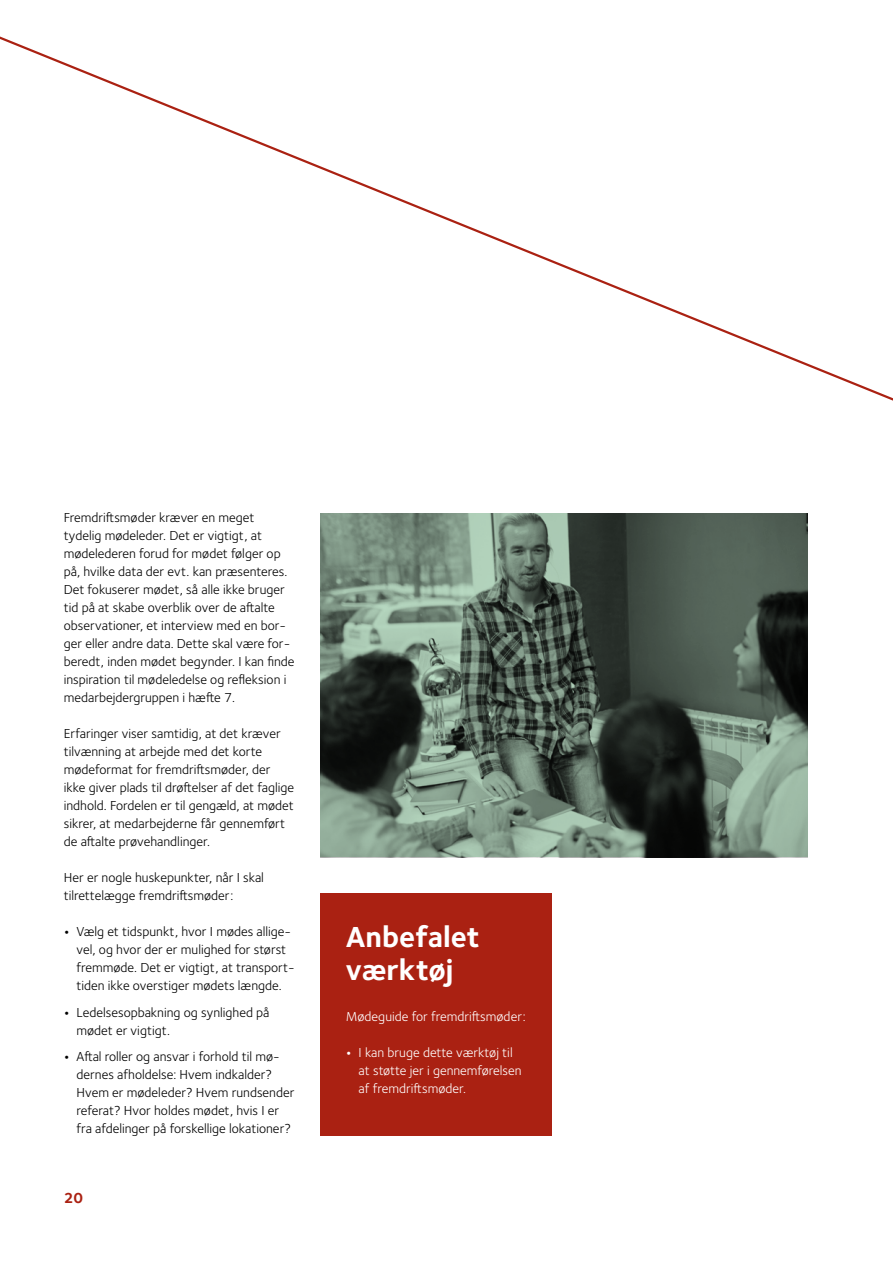
<style>
.page{position:relative;width:893px;height:1263px;background:#fff}
.page>*{position:absolute;margin:0;border:0;box-sizing:border-box;transform-origin:0 0}
.Boks_overskrift{font:700 30px/33px "Foundry Sterling";color:#fff}
.t1{font:700 15px "Foundry Sterling";color:#aa2112}
.Brødtekst{font:13.5px/18px "Foundry Sterling";color:#000}
.Punktopstilling{font:13.5px/18px "Foundry Sterling";color:#000}
.Boks_Punktopstilling{font:13.5px/18px "Foundry Sterling";color:#fff}
.Boks_brødtekst{font:13.5px "Foundry Sterling";color:#fff}
.s1{font-weight:700}
</style>
<div class="page">
<div style="left:320px;top:893px;width:231px;height:242px;background:#aa2112"></div>
<img style="left:320px;top:587px;width:488px;height:270px">
<svg style="left:0;top:36px;width:893px;height:551px"></svg>
<p class="Brødtekst" style="left:64px;top:509px;width:232px">Fremdriftsmøder kræver en meget tydelig mødeleder. Det er vigtigt, at mødelederen forud for mødet følger op på, hvilke data der evt. kan præsenteres.<br>Det fokuserer mødet, så alle ikke bruger tid på at skabe overblik over de aftalte observationer, et interview med en bor&shy;ger eller andre data. Dette skal være for&shy;beredt, inden mødet begynder. I kan finde inspiration til mødeledelse og refleksion i medarbejdergruppen i hæfte 7.</p>
<p class="Brødtekst" style="left:64px;top:725px;width:232px">Erfaringer viser samtidig, at det kræver tilvænning at arbejde med det korte mødeformat for fremdriftsmøder, der ikke giver plads til drøftelser af det faglige indhold. Fordelen er til gengæld, at mødet sikrer, at medarbejderne får gennemført de aftalte prøvehandlinger.</p>
<p class="Brødtekst" style="left:64px;top:869px;width:202px">Her er nogle huskepunkter, når I skal tilrettelægge fremdriftsmøder:</p>
<p class="Punktopstilling" style="left:77px;top:923px;width:220px;text-indent:-13px"><span class="s1">•</span> Vælg et tidspunkt, hvor I mødes allige&shy;vel, og hvor der er mulighed for størst fremmøde. Det er vigtigt, at transport&shy;tiden ikke overstiger mødets længde.</p>
<p class="Punktopstilling" style="left:77px;top:1003px;width:195px;text-indent:-13px"><span class="s1">•</span> Ledelsesopbakning og synlighed på mødet er vigtigt.</p>
<p class="Punktopstilling" style="left:77px;top:1048px;width:219px;text-indent:-13px"><span class="s1">•</span> Aftal roller og ansvar i forhold til mø&shy;dernes afholdelse: Hvem indkalder?<br>Hvem er mødeleder? Hvem rundsender referat? Hvor holdes mødet, hvis I er fra afdelinger på forskellige lokationer?</p>
<p class="t1" style="left:64px;top:1189px;width:21px">20</p>
<h1 class="Boks_overskrift" style="left:346px;top:922px;width:136px">Anbefalet værktøj</h1>
<p class="Boks_brødtekst" style="left:346px;top:1009px;width:181px">Mødeguide for fremdriftsmøder:</p>
<p class="Boks_Punktopstilling" style="left:359px;top:1044px;width:164px;text-indent:-13px"><span class="s1">•</span> I kan bruge dette værktøj til at støtte jer i gennemførelsen af fremdriftsmøder.</p>
</div>
